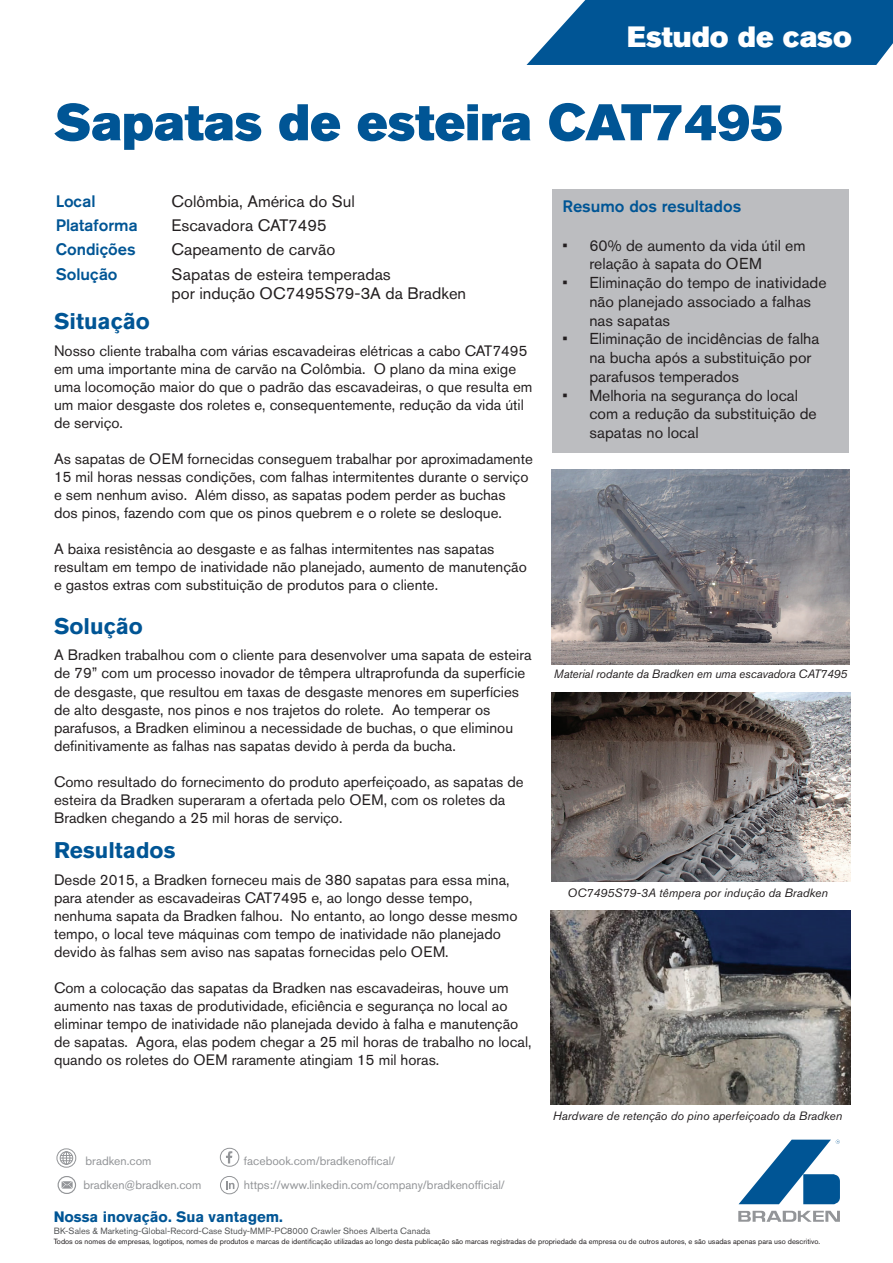
<style>
.page{position:relative;width:893px;height:1263px;background:#fff}
.page>*{position:absolute;margin:0;border:0;box-sizing:border-box;transform-origin:0 0}
.t1{font:51px "Akzidenz Grotesk BE Super";color:#005595}
.t2{font:29.1px "Akzidenz Grotesk BE Super";color:#fff}
.t3{font:700 22.5px "Akzidenz Grotesk BE";color:#005595}
.t4{font:16.5px/19.8px "Akzidenz Grotesk BE";color:#231f20}
.t5{font:500 16.5px "Akzidenz Grotesk BE";color:#005595}
.t6{font:15.75px/18.8px "Akzidenz Grotesk BE";color:#231f20}
.t7{font:15px/18px "Akzidenz Grotesk BE";color:#231f20}
.t8{font:700 15px "Akzidenz Grotesk BE";color:#005595}
.t9{font:italic 12px "Akzidenz Grotesk BE";color:#231f20}
.t10{font:12px/24.8px "Akzidenz Grotesk BE";color:#939598}
.t11{font:9px "Akzidenz Grotesk BE";color:#545557}
.t12{font:7.5px "Akzidenz Grotesk BE";color:#231f20}
</style>
<div class="page">
<div style="left:58px;top:1176px;width:18px;height:18px;border:1px solid #939598;border-radius:8px"></div>
<svg style="left:62px;top:1181px;width:11px;height:7px"></svg>
<div style="left:57px;top:1148px;width:19px;height:19px;border:1px solid #939598;border-radius:9px"></div>
<div style="left:60px;top:1151px;width:13px;height:13px;border:1px solid #939598;border-radius:50%"></div>
<div style="left:63px;top:1151px;width:7px;height:13px;border:1px solid #939598;border-radius:50%"></div>
<svg style="left:60px;top:1152px;width:13px;height:12px"></svg>
<div style="left:220px;top:1176px;width:19px;height:18px;border:1px solid #939598;border-radius:9px"></div>
<svg style="left:226px;top:1181px;width:9px;height:8px"></svg>
<div style="left:220px;top:1148px;width:19px;height:18px;border:1px solid #939598;border-radius:9px"></div>
<svg style="left:226px;top:1151px;width:6px;height:12px"></svg>
<svg style="left:739px;top:1139px;width:101px;height:65px"></svg>
<svg style="left:738px;top:1211px;width:102px;height:11px"></svg>
<svg style="left:526px;top:0;width:367px;height:65px;background:#16649e"></svg>
<div style="left:552px;top:189px;width:297px;height:264px;background:#bcbdc0"></div>
<img style="left:551px;top:470px;width:298px;height:194px">
<img style="left:551px;top:692px;width:300px;height:189px">
<img style="left:550px;top:910px;width:301px;height:195px">
<h2 class="t2" style="left:627px;top:20px;width:226px">Estudo de caso</h2>
<h1 class="t1" style="left:54px;top:93px;width:730px">Sapatas de esteira CAT7495</h1>
<p class="t5" style="left:56px;top:191px;width:41px">Local</p>
<p class="t4" style="left:171px;top:191px;width:185px">Colômbia, América do Sul</p>
<p class="t5" style="left:56px;top:215px;width:83px">Plataforma</p>
<p class="t4" style="left:171px;top:215px;width:157px">Escavadora CAT7495</p>
<p class="t5" style="left:56px;top:239px;width:82px">Condições</p>
<p class="t4" style="left:171px;top:240px;width:165px">Capeamento de carvão</p>
<p class="t5" style="left:56px;top:264px;width:63px">Solução</p>
<p class="t4" style="left:171px;top:264px;width:296px">Sapatas de esteira temperadas<br>por indução OC7495S79-3A da Bradken</p>
<h3 class="t3" style="left:54px;top:309px;width:98px">Situação</h3>
<p class="t7" style="left:54px;top:342px;width:480px">Nosso cliente trabalha com várias escavadeiras elétricas a cabo CAT7495 em uma importante mina de carvão na Colômbia. O plano da mina exige uma locomoção maior do que o padrão das escavadeiras, o que resulta em um maior desgaste dos roletes e, consequentemente, redução da vida útil de serviço.</p>
<p class="t7" style="left:54px;top:450px;width:480px">As sapatas de OEM fornecidas conseguem trabalhar por aproximadamente 15 mil horas nessas condições, com falhas intermitentes durante o serviço e sem nenhum aviso. Além disso, as sapatas podem perder as buchas dos pinos, fazendo com que os pinos quebrem e o rolete se desloque.</p>
<p class="t7" style="left:54px;top:540px;width:474px">A baixa resistência ao desgaste e as falhas intermitentes nas sapatas resultam em tempo de inatividade não planejado, aumento de manutenção e gastos extras com substituição de produtos para o cliente.</p>
<h3 class="t3" style="left:54px;top:613px;width:91px">Solução</h3>
<p class="t7" style="left:54px;top:646px;width:479px">A Bradken trabalhou com o cliente para desenvolver uma sapata de esteira de 79” com um processo inovador de têmpera ultraprofunda da superfície de desgaste, que resultou em taxas de desgaste menores em superfícies de alto desgaste, nos pinos e nos trajetos do rolete. Ao temperar os parafusos, a Bradken eliminou a necessidade de buchas, o que eliminou definitivamente as falhas nas sapatas devido à perda da bucha.</p>
<p class="t7" style="left:54px;top:772px;width:471px">Como resultado do fornecimento do produto aperfeiçoado, as sapatas de esteira da Bradken superaram a ofertada pelo OEM, com os roletes da<br>Bradken chegando a 25 mil horas de serviço.</p>
<h3 class="t3" style="left:54px;top:837px;width:123px">Resultados</h3>
<p class="t7" style="left:54px;top:870px;width:465px">Desde 2015, a Bradken forneceu mais de 380 sapatas para essa mina, para atender as escavadeiras CAT7495 e, ao longo desse tempo, nenhuma sapata da Bradken falhou. No entanto, ao longo desse mesmo tempo, o local teve máquinas com tempo de inatividade não planejado devido às falhas sem aviso nas sapatas fornecidas pelo OEM.</p>
<p class="t7" style="left:54px;top:978px;width:479px">Com a colocação das sapatas da Bradken nas escavadeiras, houve um aumento nas taxas de produtividade, eficiência e segurança no local ao eliminar tempo de inatividade não planejada devido à falha e manutenção de sapatas. Agora, elas podem chegar a 25 mil horas de trabalho no local, quando os roletes do OEM raramente atingiam 15 mil horas.</p>
<p class="t10" style="left:83px;top:1148px;width:119px">bradken.com bradken@bradken.com</p>
<p class="t10" style="left:244px;top:1148px;width:262px">facebook.com/bradkenoffical/ https://www.linkedin.com/company/bradkenofficial/</p>
<p class="t5" style="left:562px;top:196px;width:180px">Resumo dos resultados</p>
<p class="t6" style="left:589px;top:236px;width:218px;text-indent:-27px">• 60% de aumento da vida útil em relação à sapata do OEM</p>
<p class="t6" style="left:589px;top:273px;width:239px;text-indent:-27px">• Eliminação do tempo de inatividade não planejado associado a falhas nas sapatas</p>
<p class="t6" style="left:589px;top:329px;width:231px;text-indent:-27px">• Eliminação de incidências de falha na bucha após a substituição por parafusos temperados</p>
<p class="t6" style="left:589px;top:386px;width:229px;text-indent:-27px">• Melhoria na segurança do local com a redução da substituição de sapatas no local</p>
<p class="t9" style="left:554px;top:667px;width:295px">Material rodante da Bradken em uma escavadora CAT7495</p>
<p class="t9" style="left:568px;top:885px;width:262px">OC7495S79-3A têmpera por indução da Bradken</p>
<p class="t9" style="left:553px;top:1108px;width:291px">Hardware de retenção do pino aperfeiçoado da Bradken</p>
<p class="t8" style="left:54px;top:1208px;width:231px">Nossa inovação. Sua vantagem.</p>
<p class="t12" style="left:54px;top:1237px;width:768px">Todos os nomes de empresas, logotipos, nomes de produtos e marcas de identificação utilizadas ao longo desta publicação são marcas registradas de propriedade da empresa ou de outros autores, e são usadas apenas para uso descritivo.</p>
<p class="t11" style="left:54px;top:1226px;width:378px">BK-Sales &amp; Marketing-Global-Record-Case Study-MMP-PC8000 Crawler Shoes Alberta Canada</p>
</div>
